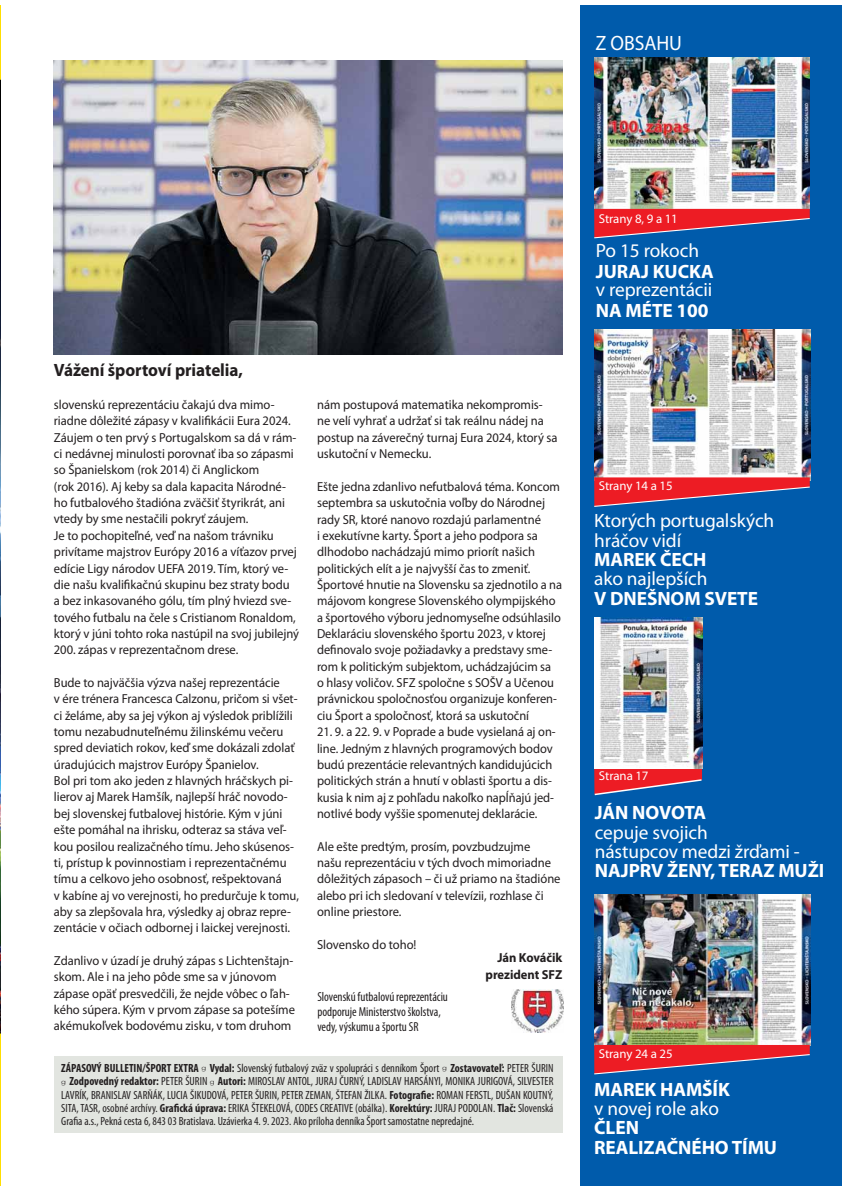
<style>
.page{position:relative;width:842px;height:1191px;background:#fff}
.page>*{position:absolute;margin:0;border:0;box-sizing:border-box;transform-origin:0 0}
.t1{font:20.8px "Myriad Pro";letter-spacing:-.005em;color:#fff;scale:.95 1}
.t2{font:19.3px/19.3px "Myriad Pro";letter-spacing:-.005em;color:#fff}
.t3{font:700 19.3px/19.3px "Myriad Pro";letter-spacing:-.005em;color:#fff}
.t4{font:700 17.8px "Myriad Pro";letter-spacing:-.005em;color:#231f20;scale:.96 1}
.t5{font:13.1px/16.4px "Myriad Pro";letter-spacing:-.005em;color:#231f20;scale:.96 1}
.t6{font:13.1px/16.4px "Myriad Pro";letter-spacing:-.005em;color:#231f20;scale:.95 1}
.t7{font:condensed 13.1px/14.9px "Myriad Pro";letter-spacing:-.005em;color:#231f20;scale:.96 1}
.t8{font:700 13.1px/16.4px "Myriad Pro";letter-spacing:-.005em;color:#231f20;text-align:right;scale:.96 1}
.t9{font:12.9px "Myriad Pro";letter-spacing:-.005em;color:#fff}
.t10{font:condensed 11.9px "Myriad Pro";color:#231f20}
.s1{font-weight:700}
</style>
<div class="page">
<div style="left:580px;top:5px;width:262px;height:1181px;background:#005bab"></div>
<img style="left:54px;top:60px;width:508px;height:295px">
<div style="left:54px;top:1057px;width:508px;height:76px;background:#e2e5e0"></div>
<img style="left:594px;top:58px;width:216px;height:151px">
<img style="left:511px;top:989px;width:52px;height:43px">
<svg style="left:594px;top:209px;width:216px;height:30px"></svg>
<img style="left:594px;top:330px;width:216px;height:147px">
<svg style="left:594px;top:765px;width:109px;height:31px"></svg>
<img style="left:594px;top:617px;width:108px;height:151px">
<img style="left:0;top:200px;width:1px;height:831px">
<svg style="left:0;top:5px;width:1px;height:195px"></svg>
<svg style="left:0;top:1031px;width:1px;height:155px"></svg>
<svg style="left:594px;top:477px;width:217px;height:30px"></svg>
<img style="left:594px;top:895px;width:216px;height:150px">
<svg style="left:594px;top:1045px;width:217px;height:30px"></svg>
<h1 class="t1" style="left:596px;top:36px;width:92px">Z OBSAHU</h1>
<h3 class="t4" style="left:54px;top:364px;width:198px">Vážení športoví priatelia,</h3>
<p class="t5" style="left:54px;top:397px;width:257px">slovenskú reprezentáciu čakajú dva mimo&shy;riadne dôležité zápasy v kvalifikácii Eura 2024.<br>Záujem o ten prvý s Portugalskom sa dá v rám&shy;ci nedávnej minulosti porovnať iba so zápasmi so Španielskom (rok 2014) či Anglickom<br>(rok 2016). Aj keby sa dala kapacita Národné&shy;ho futbalového štadióna zväčšiť štyrikrát, ani vtedy by sme nestačili pokryť záujem.<br>Je to pochopiteľné, veď na našom trávniku privítame majstrov Európy 2016 a víťazov prvej edície Ligy národov UEFA 2019. Tím, ktorý ve&shy;die našu kvalifikačnú skupinu bez straty bodu<br>a bez inkasovaného gólu, tím plný hviezd sve&shy;tového futbalu na čele s Cristianom Ronaldom, ktorý v júni tohto roka nastúpil na svoj jubilejný 200. zápas v reprezentačnom drese.</p>
<p class="t5" style="left:54px;top:675px;width:257px">Bude to najväčšia výzva našej reprezentácie<br>v ére trénera Francesca Calzonu, pričom si všet&shy;ci želáme, aby sa jej výkon aj výsledok priblížili tomu nezabudnuteľnému žilinskému večeru spred deviatich rokov, keď sme dokázali zdolať úradujúcich majstrov Európy Španielov.<br>Bol pri tom ako jeden z hlavných hráčskych pi&shy;lierov aj Marek Hamšík, najlepší hráč novodo&shy;bej slovenskej futbalovej histórie. Kým v júni ešte pomáhal na ihrisku, odteraz sa stáva veľ&shy;kou posilou realizačného tímu. Jeho skúsenos&shy;ti, prístup k povinnostiam i reprezentačnému tímu a celkovo jeho osobnosť, rešpektovaná<br>v kabíne aj vo verejnosti, ho predurčuje k tomu, aby sa zlepšovala hra, výsledky aj obraz repre&shy;zentácie v očiach odbornej i laickej verejnosti.</p>
<p class="t5" style="left:54px;top:953px;width:253px">Zdanlivo v úzadí je druhý zápas s Lichtenštajn&shy;skom. Ale i na jeho pôde sme sa v júnovom zápase opäť presvedčili, že nejde vôbec o ľah&shy;kého súpera. Kým v prvom zápase sa potešíme akémukoľvek bodovému zisku, v tom druhom</p>
<p class="t5" style="left:317px;top:397px;width:252px">nám postupová matematika nekompromis&shy;ne velí vyhrať a udržať si tak reálnu nádej na postup na záverečný turnaj Eura 2024, ktorý sa uskutoční v Nemecku.</p>
<p class="t5" style="left:317px;top:479px;width:257px">Ešte jedna zdanlivo nefutbalová téma. Koncom septembra sa uskutočnia voľby do Národnej rady SR, ktoré nanovo rozdajú parlamentné<br>i exekutívne karty. Šport a jeho podpora sa dlhodobo nachádzajú mimo priorít našich politických elít a je najvyšší čas to zmeniť.<br>Športové hnutie na Slovensku sa zjednotilo a na májovom kongrese Slovenského olympijského a športového výboru jednomyseľne odsúhlasilo Deklaráciu slovenského športu 2023, v ktorej definovalo svoje požiadavky a predstavy sme&shy;rom k politickým subjektom, uchádzajúcim sa<br>o hlasy voličov. SFZ spoločne s SOŠV a Učenou právnickou spoločnosťou organizuje konferen&shy;ciu Šport a spoločnosť, ktorá sa uskutoční</p>
<p class="t6" style="left:317px;top:724px;width:253px">21. 9. a 22. 9. v Poprade a bude vysielaná aj on&shy;line. Jedným z hlavných programových bodov budú prezentácie relevantných kandidujúcich politických strán a hnutí v oblasti športu a dis&shy;kusia k nim aj z pohľadu nakoľko napĺňajú jed&shy;notlivé body vyššie spomenutej deklarácie.</p>
<p class="t5" style="left:317px;top:839px;width:255px">Ale ešte predtým, prosím, povzbudzujme<br>našu reprezentáciu v tých dvoch mimoriadne dôležitých zápasoch – či už priamo na štadióne alebo pri ich sledovaní v televízii, rozhlase či online priestore.</p>
<p class="t5" style="left:317px;top:937px;width:105px">Slovensko do toho!</p>
<p class="t8" style="left:486px;top:950px;width:82px">Ján Kováčik prezident SFZ</p>
<p class="t7" style="left:317px;top:990px;width:138px">Slovenskú futbalovú reprezentáciu podporuje Ministerstvo školstva, vedy, výskumu a športu SR</p>
<p class="t10" style="left:61px;top:1063px;width:494px"><span class="s1">ZÁPASOVÝ BULLETIN/ŠPORT EXTRA Vydal:</span> Slovenský futbalový zväz v spolupráci s denníkom Šport <span class="s1">Zostavovateľ:</span> PETER ŠURIN</p>
<p class="t10" style="left:69px;top:1077px;width:486px"><span class="s1">Zodpovedný redaktor:</span> PETER ŠURIN <span class="s1">Autori:</span> MIROSLAV ANTOL, JURAJ ČURNÝ, LADISLAV HARSÁNYI, MONIKA JURIGOVÁ, SILVESTER</p>
<p class="t10" style="left:61px;top:1090px;width:494px">LAVRÍK, BRANISLAV SARŇÁK, LUCIA ŠIKUDOVÁ, PETER ŠURIN, PETER ZEMAN, ŠTEFAN ŽILKA. <span class="s1">Fotografie:</span> ROMAN FERSTL, DUŠAN KOUTNÝ,</p>
<p class="t10" style="left:61px;top:1103px;width:494px">SITA, TASR, osobné archívy. <span class="s1">Grafická úprava:</span> ERIKA ŠTEKELOVÁ, CODES CREATIVE (obálka). <span class="s1">Korektúry:</span> JURAJ PODOLAN. <span class="s1">Tlač:</span> Slovenská</p>
<p class="t10" style="left:61px;top:1117px;width:414px">Grafia a.s., Pekná cesta 6, 843 03 Bratislava. Uzávierka 4. 9. 2023. Ako príloha denníka Šport samostatne nepredajné.</p>
<p class="t9" style="left:599px;top:214px;width:81px">Strany 8, 9 a 11</p>
<h2 class="t2" style="left:596px;top:242px;width:105px">Po 15 rokoch</h2>
<h2 class="t3" style="left:596px;top:263px;width:119px">JURAJ KUCKA</h2>
<h2 class="t2" style="left:596px;top:281px;width:118px">v reprezentácii</h2>
<h2 class="t3" style="left:596px;top:302px;width:114px">NA MÉTE 100</h2>
<p class="t9" style="left:599px;top:481px;width:75px">Strany 14 a 15</p>
<h2 class="t2" style="left:594px;top:512px;width:182px">Ktorých portugalských hráčov vidí</h2>
<h2 class="t3" style="left:594px;top:551px;width:114px">MAREK ČECH</h2>
<h2 class="t2" style="left:594px;top:570px;width:115px">ako najlepších</h2>
<h2 class="t3" style="left:594px;top:590px;width:165px">V DNEŠNOM SVETE</h2>
<p class="t9" style="left:599px;top:770px;width:51px">Strana 17</p>
<h2 class="t3" style="left:595px;top:805px;width:113px">JÁN NOVOTA</h2>
<h2 class="t2" style="left:595px;top:824px;width:206px">cepuje svojich<br>nástupcov medzi žrďami -</h2>
<h2 class="t3" style="left:595px;top:863px;width:231px">NAJPRV ŽENY, TERAZ MUŽI</h2>
<p class="t9" style="left:599px;top:1049px;width:75px">Strany 24 a 25</p>
<h2 class="t3" style="left:594px;top:1081px;width:137px">MAREK HAMŠÍK</h2>
<h2 class="t2" style="left:594px;top:1100px;width:126px">v novej role ako</h2>
<h2 class="t3" style="left:594px;top:1119px;width:184px">ČLEN<br>REALIZAČNÉHO TÍMU</h2>
</div>
